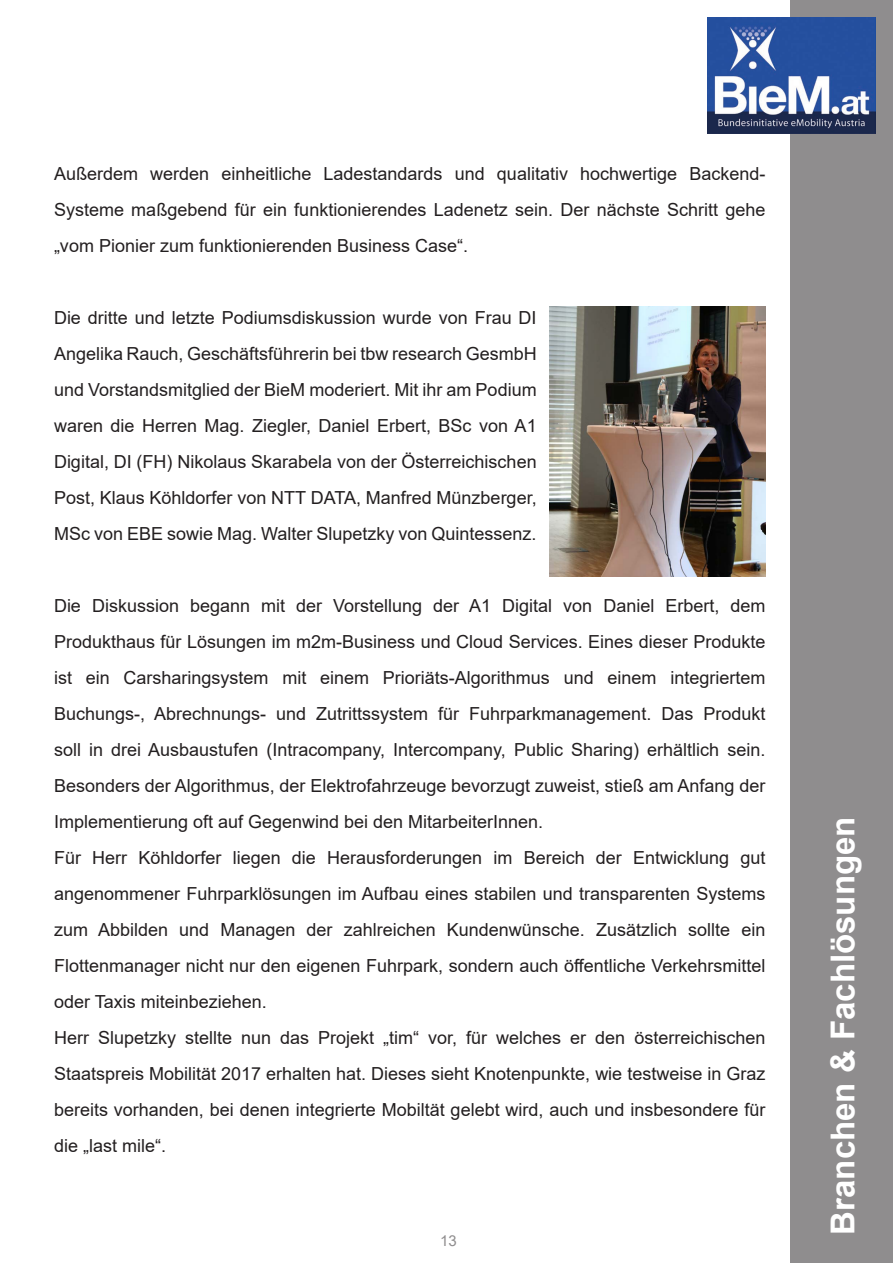
<style>
.page{position:relative;width:893px;height:1263px;background:#fff}
.page>*{position:absolute;margin:0;border:0;box-sizing:border-box;transform-origin:0 0}
.t1{font:700 33px "Arial";color:#fff}
.Absatzformat_1{font:18px/36px "Arial";color:#231f20;text-align:justify}
.t2{font:15px "Arial";color:#8f8d8e}
</style>
<div class="page">
<div style="left:789px;top:0;width:104px;height:1263px;background:#8f8d8e"></div>
<img style="left:707px;top:17px;width:169px;height:117px">
<img style="left:549px;top:306px;width:216px;height:270px">
<p class="Absatzformat_1" style="left:54px;top:156px;width:713px">Außerdem werden einheitliche Ladestandards und qualitativ hochwertige Backend-Systeme maßgebend für ein funktionierendes Ladenetz sein. Der nächste Schritt gehe „vom Pionier zum funktionierenden Business Case“.</p>
<p class="Absatzformat_1" style="left:54px;top:300px;width:484px">Die dritte und letzte Podiumsdiskussion wurde von Frau DI Angelika Rauch, Geschäftsführerin bei tbw research GesmbH und Vorstandsmitglied der BieM moderiert. Mit ihr am Podium waren die Herren Mag. Ziegler, Daniel Erbert, BSc von A1<br>Digital, DI (FH) Nikolaus Skarabela von der Österreichischen Post, Klaus Köhldorfer von NTT DATA, Manfred Münzberger, MSc von EBE sowie Mag. Walter Slupetzky von Quintessenz.</p>
<p class="Absatzformat_1" style="left:54px;top:588px;width:713px">Die Diskussion begann mit der Vorstellung der A1 Digital von Daniel Erbert, dem Produkthaus für Lösungen im m2m-Business und Cloud Services. Eines dieser Produkte ist ein Carsharingsystem mit einem Prioriäts-Algorithmus und einem integriertem Buchungs-, Abrechnungs- und Zutrittssystem für Fuhrparkmanagement. Das Produkt soll in drei Ausbaustufen (Intracompany, Intercompany, Public Sharing) erhältlich sein.<br>Besonders der Algorithmus, der Elektrofahrzeuge bevorzugt zuweist, stieß am Anfang der Implementierung oft auf Gegenwind bei den MitarbeiterInnen.</p>
<p class="Absatzformat_1" style="left:54px;top:840px;width:713px">Für Herr Köhldorfer liegen die Herausforderungen im Bereich der Entwicklung gut angenommener Fuhrparklösungen im Aufbau eines stabilen und transparenten Systems zum Abbilden und Managen der zahlreichen Kundenwünsche. Zusätzlich sollte ein Flottenmanager nicht nur den eigenen Fuhrpark, sondern auch öffentliche Verkehrsmittel oder Taxis miteinbeziehen.</p>
<p class="Absatzformat_1" style="left:54px;top:1020px;width:713px">Herr Slupetzky stellte nun das Projekt „tim“ vor, für welches er den österreichischen Staatspreis Mobilität 2017 erhalten hat. Dieses sieht Knotenpunkte, wie testweise in Graz bereits vorhanden, bei denen integrierte Mobiltät gelebt wird, auch und insbesondere für die „last mile“.</p>
<p class="t2" style="left:440px;top:1230px;width:18px">13</p>
<p class="t1" style="left:820px;top:1234px;width:420px;rotate:-90deg">Branchen &amp; Fachlösungen</p>
</div>
